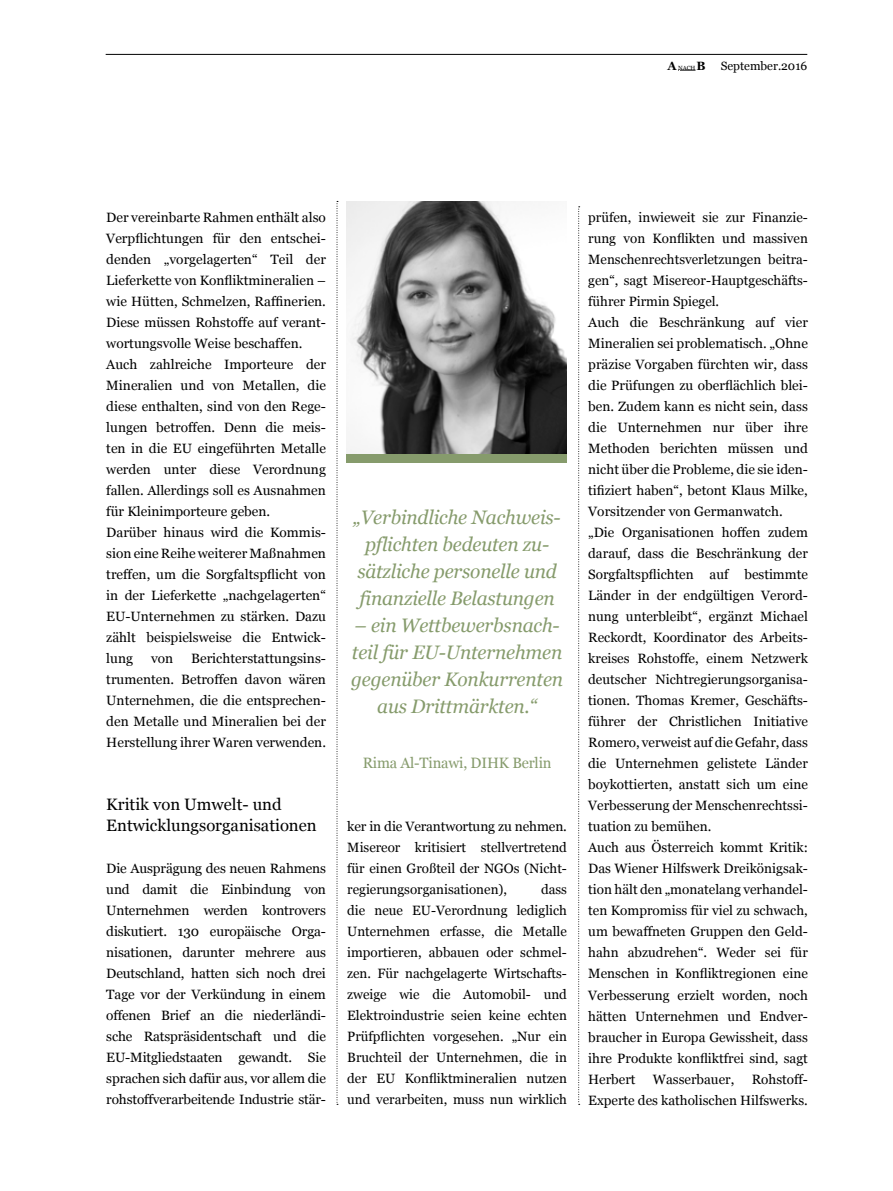
<style>
.page{position:relative;width:893px;height:1191px;background:#fff}
.page>*{position:absolute;margin:0;border:0;box-sizing:border-box;transform-origin:0 0}
.t1{font:italic 19.5px/27px "Georgia";letter-spacing:-.01em;color:#869b6c;text-align:center}
.t2{font:16.5px/21px "Georgia";color:#000}
.t3{font:15px "Georgia";letter-spacing:-.01em;color:#869b6c}
.t4{font:13.5px/21px "Georgia";color:#000;text-align:justify}
.t5{font:12px "Georgia";color:#000}
.t6{font:6px "Georgia";color:#000}
.s1{font-weight:700;font-size:12px}
</style>
<div class="page">
<div style="left:346px;top:452px;width:221px;height:11px;background:#869b6c"></div>
<img style="left:346px;top:201px;width:220px;height:252px">
<svg style="left:337px;top:201px;width:1px;height:904px"></svg>
<svg style="left:578px;top:206px;width:2px;height:899px"></svg>
<hr style="left:106px;top:54px;width:701px;height:1px;background:#000">
<svg style="left:678px;top:70px;width:18px;height:1px"></svg>
<p class="t6" style="left:668px;top:64px;width:39px"><span class="s1">A</span>nach <span class="s1">B</span></p>
<p class="t5" style="left:721px;top:59px;width:88px">September.2016</p>
<p class="t4" style="left:106px;top:207px;width:221px;text-align:left">Der vereinbarte Rahmen enthält also Verpflichtungen für den entschei&shy;denden „vorgelagerten“ Teil der Lieferkette von Konfliktmineralien – wie Hütten, Schmelzen, Raffinerien.<br>Diese müssen Rohstoffe auf verant&shy;wortungsvolle Weise beschaffen.<br>Auch zahlreiche Importeure der Mineralien und von Metallen, die diese enthalten, sind von den Rege&shy;lungen betroffen. Denn die meis&shy;ten in die EU eingeführten Metalle werden unter diese Verordnung fallen. Allerdings soll es Ausnahmen für Kleinimporteure geben.<br>Darüber hinaus wird die Kommis&shy;sion eine Reihe weiterer Maßnahmen treffen, um die Sorgfaltspflicht von in der Lieferkette „nachgelagerten“ EU-Unternehmen zu stärken. Dazu zählt beispielsweise die Entwick&shy;lung</p>
<p class="t4" style="left:106px;top:648px;width:221px;text-indent:85px">Berichterstattungsins&shy;trumenten. Betroffen davon wären Unternehmen, die die entsprechen&shy;den Metalle und Mineralien bei der Herstellung ihrer Waren verwenden.</p>
<p class="t4" style="left:151px;top:648px;width:24px">von</p>
<p class="t2" style="left:106px;top:794px;width:212px">Kritik von Umwelt- und<br>Entwicklungsorganisationen</p>
<p class="t4" style="left:106px;top:858px;width:221px">Die Ausprägung des neuen Rahmens und damit die Einbindung von Unternehmen werden kontrovers diskutiert. 130 europäische Orga&shy;nisationen, darunter mehrere aus Deutschland, hatten sich noch drei Tage vor der Verkündung in einem offenen Brief an die niederländi&shy;sche Ratspräsidentschaft und die EU-Mitgliedstaaten gewandt. Sie sprachen sich dafür aus, vor allem die rohstoffverarbeitende Industrie stär-</p>
<h1 class="t1" style="left:353px;top:503px;width:207px">„Verbindliche Nachweis&shy;pflichten bedeuten zu&shy;sätzliche personelle und finanzielle Belastungen</h1>
<h1 class="t1" style="left:351px;top:611px;width:213px">– ein Wettbewerbsnach&shy;teil für EU-Unternehmen gegenüber Konkurrenten aus Drittmärkten.“</h1>
<p class="t3" style="left:363px;top:754px;width:190px">Rima Al-Tinawi, DIHK Berlin</p>
<p class="t4" style="left:347px;top:816px;width:221px">ker in die Verantwortung zu nehmen.<br>Misereor kritisiert stellvertretend für einen Großteil der NGOs (Nicht&shy;regierungsorganisationen),</p>
<p class="t4" style="left:347px;top:879px;width:221px;text-indent:194px">dass die neue EU-Verordnung lediglich Unternehmen erfasse, die Metalle importieren, abbauen oder schmel&shy;zen. Für nachgelagerte Wirtschafts&shy;zweige wie die Automobil- und Elektroindustrie seien keine echten Prüfpflichten vorgesehen. „Nur ein Bruchteil der Unternehmen, die in der EU Konfliktmineralien nutzen und verarbeiten, muss nun wirklich</p>
<p class="t4" style="left:588px;top:207px;width:221px;text-align:left">prüfen, inwieweit sie zur Finanzie&shy;rung von Konflikten und massiven Menschenrechtsverletzungen beitra&shy;gen“, sagt Misereor-Hauptgeschäfts&shy;führer Pirmin Spiegel.<br>Auch die Beschränkung auf vier Mineralien sei problematisch. „Ohne präzise Vorgaben fürchten wir, dass die Prüfungen zu oberflächlich blei&shy;ben. Zudem kann es nicht sein, dass die Unternehmen nur über ihre Methoden berichten müssen und nicht über die Probleme, die sie iden&shy;tifiziert haben“, betont Klaus Milke, Vorsitzender von Germanwatch. „Die Organisationen hoffen zudem darauf, dass die Beschränkung der Sorgfaltspflichten auf bestimmte Länder in der endgültigen Verord&shy;nung unterbleibt“, ergänzt Michael Reckordt, Koordinator des Arbeits&shy;kreises Rohstoffe, einem Netzwerk deutscher Nichtregierungsorganisa&shy;tionen. Thomas Kremer, Geschäfts&shy;führer der Christlichen Initiative Romero, verweist auf die Gefahr, dass die Unternehmen gelistete Länder boykottierten, anstatt sich um eine Verbesserung der Menschenrechtssi&shy;tuation zu bemühen.<br>Auch aus Österreich kommt Kritik:<br>Das Wiener Hilfswerk Dreikönigsak&shy;tion hält den „monatelang verhandel&shy;ten Kompromiss für viel zu schwach, um bewaffneten Gruppen den Geld&shy;hahn abzudrehen“. Weder sei für Menschen in Konfliktregionen eine Verbesserung erzielt worden, noch hätten Unternehmen und Endver&shy;braucher in Europa Gewissheit, dass ihre Produkte konfliktfrei sind, sagt Herbert</p>
<p class="t4" style="left:588px;top:1068px;width:221px;text-align:right">Rohstoff-<br>Experte des katholischen Hilfswerks.</p>
<p class="t4" style="left:653px;top:1068px;width:83px">Wasserbauer,</p>
</div>
